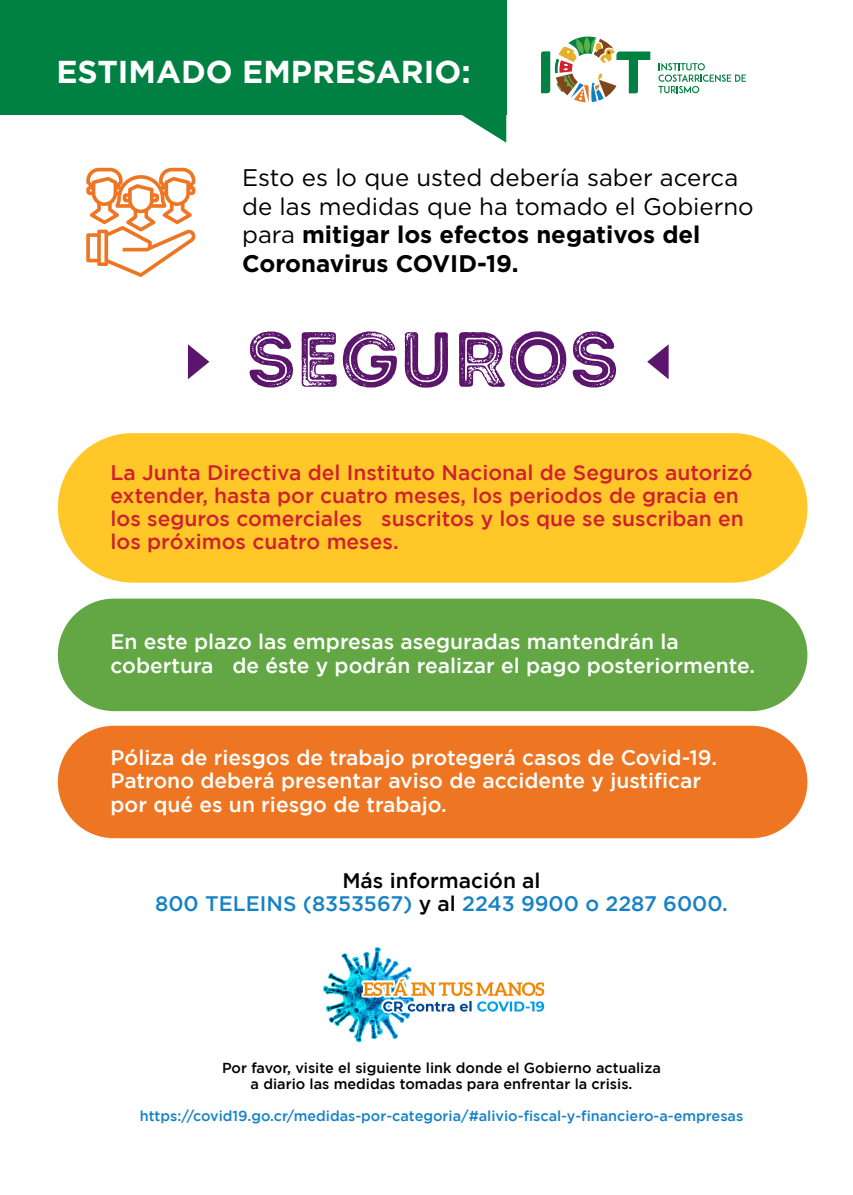
<style>
.page{position:relative;width:853px;height:1195px;background:#fff}
.page>*{position:absolute;margin:0;border:0;box-sizing:border-box;transform-origin:0 0}
.t1{font:77.9px "Intro Rust G Base 2 Line";color:#5b156d}
.t2{font:700 31.7px "Gotham";color:#fff}
.t3{font:24px/28.8px "Gotham";color:#000}
.t4{font:500 21px/23.2px "Gotham";color:#fff}
.t5{font:500 21px/23.2px "Gotham";color:#cf202f}
.t6{font:500 21px/23.2px "Gotham";color:#1782c5;text-align:center}
.t7{font:500 14.4px/16px "Gotham";color:#000;text-align:center}
.t8{font:500 14.4px "Gotham";color:#1782c5}
.s1{font-weight:700}
.s2{color:#000}
</style>
<div class="page">
<div style="left:0;top:0;width:506px;height:114px;background:#008041"></div>
<svg style="left:541px;top:36px;width:109px;height:66px"></svg>
<svg style="left:658px;top:63px;width:88px;height:30px"></svg>
<svg style="left:86px;top:168px;width:110px;height:109px"></svg>
<svg style="left:459px;top:114px;width:47px;height:29px"></svg>
<svg style="left:647px;top:344px;width:22px;height:35px"></svg>
<svg style="left:188px;top:344px;width:21px;height:35px"></svg>
<div style="left:58px;top:433px;width:749px;height:150px;background:#ffc828;border-radius:75px"></div>
<div style="left:58px;top:599px;width:749px;height:112px;background:#62a744;border-radius:56px"></div>
<div style="left:58px;top:726px;width:749px;height:112px;background:#ee7622;border-radius:56px"></div>
<img style="left:323px;top:947px;width:222px;height:96px">
<h2 class="t2" style="left:56px;top:51px;width:416px">ESTIMADO EMPRESARIO:</h2>
<p class="t3" style="left:242px;top:162px;width:513px">Esto es lo que usted debería saber acerca de las medidas que ha tomado el Gobierno para <span class="s1">mitigar los efectos negativos del Coronavirus COVID-19.</span></p>
<h1 class="t1" style="left:246px;top:310px;width:374px">SEGUROS</h1>
<p class="t5" style="left:111px;top:460px;width:644px">La Junta Directiva del Instituto Nacional de Seguros autorizó extender, hasta por cuatro meses, los periodos de gracia en los seguros comerciales suscritos y los que se suscriban en los próximos cuatro meses.</p>
<p class="t4" style="left:111px;top:630px;width:646px">En este plazo las empresas aseguradas mantendrán la cobertura de éste y podrán realizar el pago posteriormente.</p>
<p class="t4" style="left:111px;top:746px;width:608px">Póliza de riesgos de trabajo protegerá casos de Covid-19.<br>Patrono deberá presentar aviso de accidente y justificar por qué es un riesgo de trabajo.</p>
<p class="t6" style="left:155px;top:868px;width:574px"><span class="s2">Más información al<br></span>800 TELEINS (8353567) <span class="s2">y al</span> 2243 9900 o 2287 6000.</p>
<p class="t7" style="left:222px;top:1060px;width:440px">Por favor, visite el siguiente link donde el Gobierno actualiza a diario las medidas tomadas para enfrentar la crisis.</p>
<p class="t8" style="left:140px;top:1108px;width:605px">https://covid19.go.cr/medidas-por-categoria/#alivio-fiscal-y-financiero-a-empresas</p>
</div>
